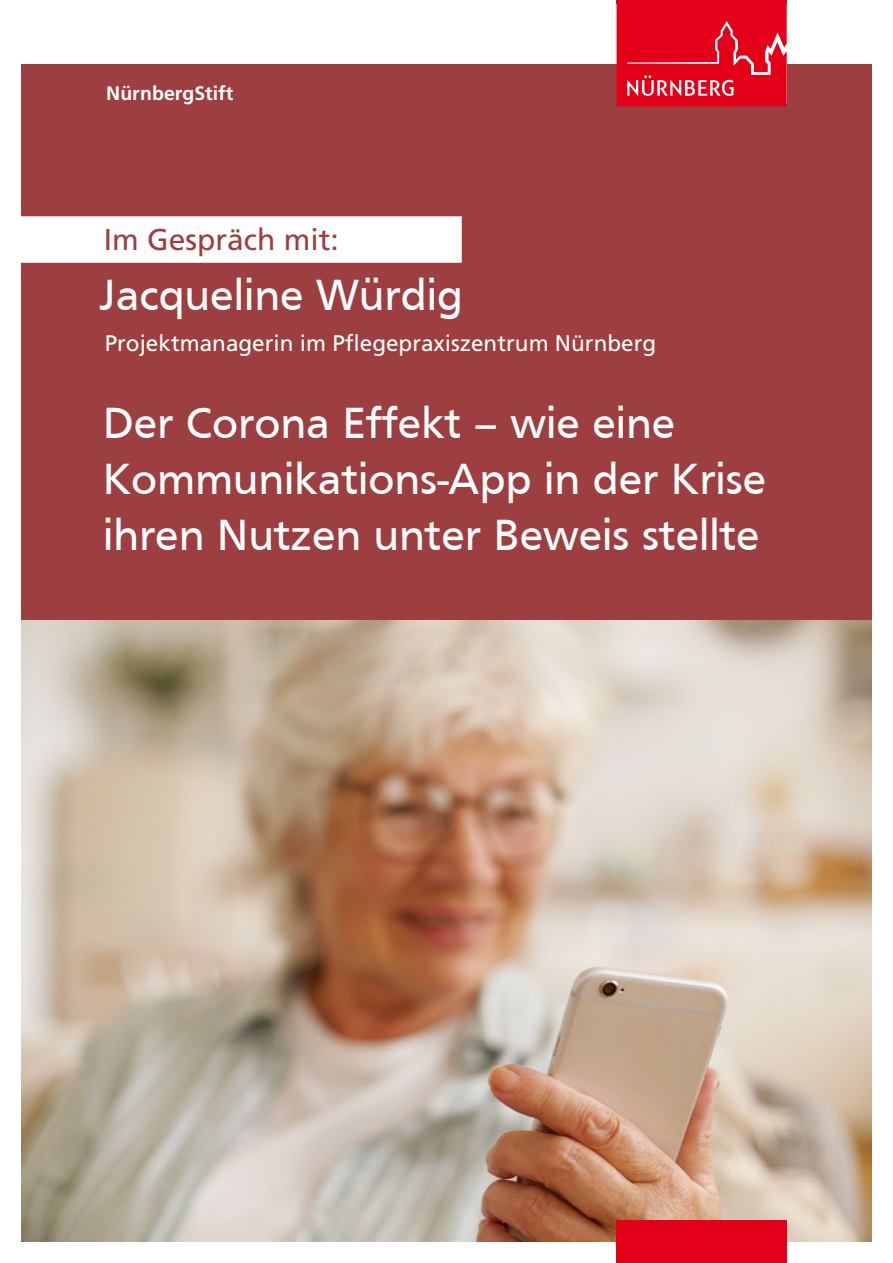
<style>
.page{position:relative;width:893px;height:1263px;background:#fff}
.page>*{position:absolute;margin:0;border:0;box-sizing:border-box;transform-origin:0 0}
.t1{font:45px/56.2px "Frutiger";color:#fff}
.t2{font:30px "Frutiger";color:#9d3e41}
.t3{font:22.5px "Frutiger";color:#fff}
.t4{font:700 19.5px "Frutiger";color:#fff}
</style>
<div class="page">
<div style="left:21px;top:64px;width:851px;height:1178px;background:#9d3e41"></div>
<img style="left:21px;top:621px;width:851px;height:620px">
<div style="left:0;top:216px;width:462px;height:47px;background:#fff"></div>
<div style="left:617px;top:1220px;width:170px;height:43px;background:#e30018"></div>
<svg style="left:617px;top:0;width:170px;height:106px;background:#e5142a"></svg>
<p class="t4" style="left:106px;top:82px;width:129px">NürnbergStift</p>
<p class="t2" style="left:104px;top:222px;width:237px">Im Gespräch mit:</p>
<p class="t1" style="left:99px;top:266px;width:365px">Jacqueline Würdig</p>
<p class="t3" style="left:105px;top:330px;width:553px">Projektmanagerin im Pflegepraxiszentrum Nürnberg</p>
<p class="t1" style="left:103px;top:394px;width:665px">Der Corona Effekt – wie eine<br>Kommunikations-App in der Krise ihren Nutzen unter Beweis stellte</p>
</div>
